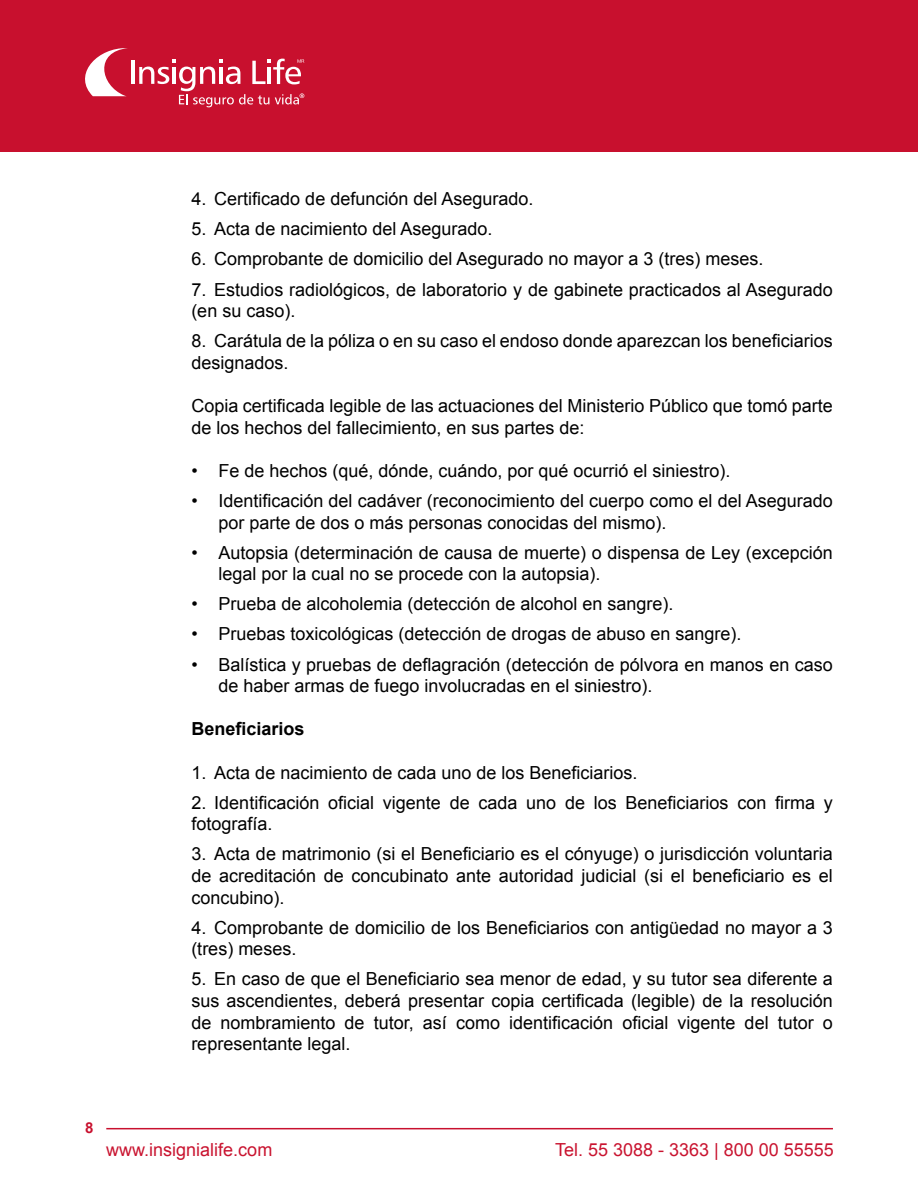
<style>
.page{position:relative;width:918px;height:1188px;background:#fff}
.page>*{position:absolute;margin:0;border:0;box-sizing:border-box;transform-origin:0 0}
.t1{font:18px/21.6px "Arial";color:#000}
.t2{font:18px "Arial";color:#c91430}
.t3{font:700 18px "Arial";color:#000}
.t4{font:700 15px "Arial";color:#c8102e}
</style>
<div class="page">
<div style="left:0;top:0;width:918px;height:152px;background:#c8102e"></div>
<svg style="left:85px;top:48px;width:43px;height:48px"></svg>
<hr style="left:131px;top:61px;width:3px;height:23px;background:#fff">
<svg style="left:139px;top:59px;width:165px;height:48px"></svg>
<hr style="left:106px;top:1128px;width:727px;height:1px;background:#c8102e">
<p class="t1" style="left:191px;top:188px;width:344px">4. Certificado de defunción del Asegurado.</p>
<p class="t1" style="left:191px;top:218px;width:303px">5. Acta de nacimiento del Asegurado.</p>
<p class="t1" style="left:191px;top:249px;width:574px">6. Comprobante de domicilio del Asegurado no mayor a 3 (tres) meses.</p>
<p class="t1" style="left:191px;top:279px;width:643px">7. Estudios radiológicos, de laboratorio y de gabinete practicados al Asegurado (en su caso).</p>
<p class="t1" style="left:191px;top:330px;width:643px">8. Carátula de la póliza o en su caso el endoso donde aparezcan los beneficiarios designados.</p>
<p class="t1" style="left:191px;top:395px;width:643px">Copia certificada legible de las actuaciones del Ministerio Público que tomó parte de los hechos del fallecimiento, en sus partes de:</p>
<p class="t1" style="left:191px;top:460px;width:541px">• Fe de hechos (qué, dónde, cuándo, por qué ocurrió el siniestro).</p>
<p class="t1" style="left:218px;top:490px;width:616px;text-indent:-27px">• Identificación del cadáver (reconocimiento del cuerpo como el del Asegurado por parte de dos o más personas conocidas del mismo).</p>
<p class="t1" style="left:218px;top:542px;width:616px;text-indent:-27px">• Autopsia (determinación de causa de muerte) o dispensa de Ley (excepción legal por la cual no se procede con la autopsia).</p>
<p class="t1" style="left:191px;top:593px;width:484px">• Prueba de alcoholemia (detección de alcohol en sangre).</p>
<p class="t1" style="left:191px;top:624px;width:552px">• Pruebas toxicológicas (detección de drogas de abuso en sangre).</p>
<p class="t1" style="left:218px;top:654px;width:616px;text-indent:-27px">• Balística y pruebas de deflagración (detección de pólvora en manos en caso de haber armas de fuego involucradas en el siniestro).</p>
<p class="t3" style="left:191px;top:717px;width:115px">Beneficiarios</p>
<p class="t1" style="left:191px;top:762px;width:448px">1. Acta de nacimiento de cada uno de los Beneficiarios.</p>
<p class="t1" style="left:191px;top:792px;width:643px">2. Identificación oficial vigente de cada uno de los Beneficiarios con firma y fotografía.</p>
<p class="t1" style="left:191px;top:843px;width:643px;text-align:justify">3. Acta de matrimonio (si el Beneficiario es el cónyuge) o jurisdicción voluntaria de acreditación de concubinato ante autoridad judicial (si el beneficiario es el concubino).</p>
<p class="t1" style="left:191px;top:917px;width:643px">4. Comprobante de domicilio de los Beneficiarios con antigüedad no mayor a 3 (tres) meses.</p>
<p class="t1" style="left:191px;top:968px;width:643px;text-align:justify">5. En caso de que el Beneficiario sea menor de edad, y su tutor sea diferente a sus ascendientes, deberá presentar copia certificada (legible) de la resolución de nombramiento de tutor, así como identificación oficial vigente del tutor o representante legal.</p>
<p class="t4" style="left:85px;top:1118px;width:10px">8</p>
<p class="t2" style="left:106px;top:1138px;width:168px">www.insignialife.com</p>
<p class="t2" style="left:555px;top:1138px;width:280px">Tel. 55 3088 - 3363 | 800 00 55555</p>
</div>
